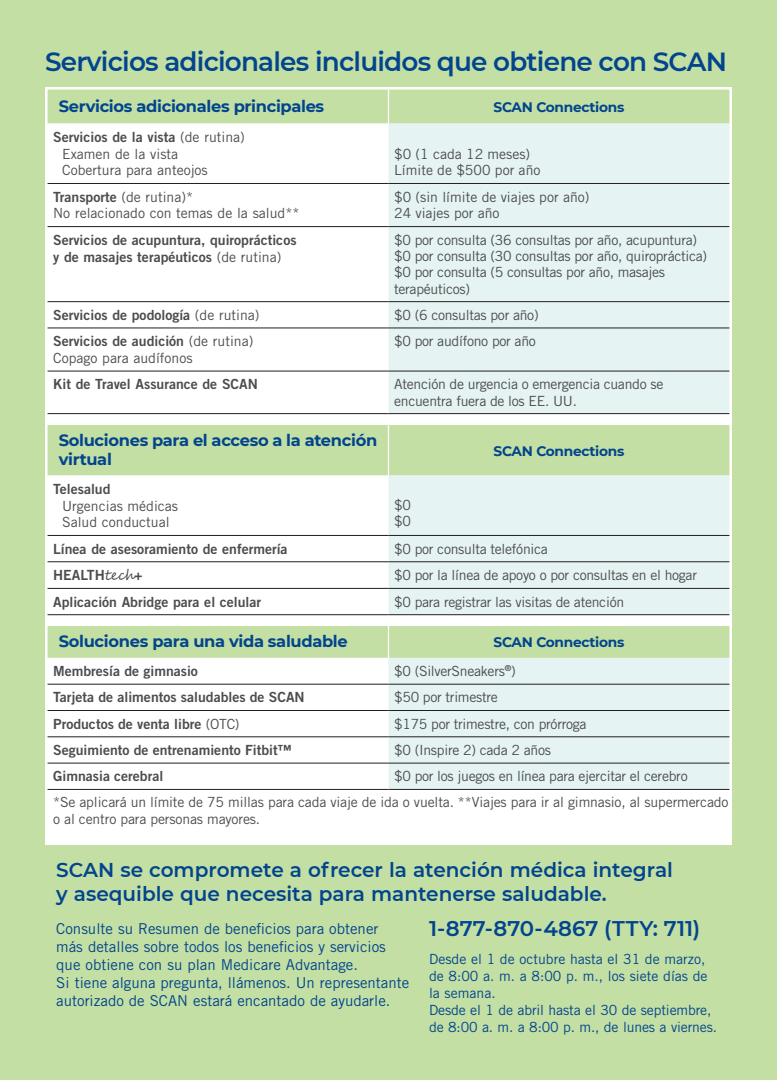
<style>
.page{position:relative;width:777px;height:1080px;background:#fff}
.page>*{position:absolute;margin:0;border:0;box-sizing:border-box;transform-origin:0 0}
.t1{font:600 26.25px "Montserrat";letter-spacing:-.03em;color:#02448d}
.t2{font:600 21.25px "Montserrat";letter-spacing:.005em;color:#02448d}
.t3{font:600 20px/24px "Montserrat";color:#02448d}
.Table_Section_Header{font:700 16.25px/18.8px "Montserrat";letter-spacing:-.02em;color:#02448d}
.t4{font:15px/18px "Trade Gothic LT Std";color:#02448d}
.CE_Body{font:14px/16.2px "Trade Gothic LT Std";letter-spacing:-.02em;color:#4b4c4d}
.t5{font:14px/16.8px "Trade Gothic LT Std Bd 2";color:#4b4c4d}
.CE_Body-2{font:14px/16.8px "Trade Gothic LT Std";color:#4b4c4d}
.t6{font:14px/16.8px "Trade Gothic LT Std";color:#02448d}
.Table_Plan_Name{font:700 13.75px "Montserrat";letter-spacing:-.02em;color:#02448d}
.s1{font-family:"Trade Gothic LT Std"}
.s2{font-family:"Trade Gothic LT Std Bd 2"}
.s3{font-family:"Segoe Script"}
</style>
<div class="page">
<div style="left:0;top:0;width:776px;height:1080px;background:#c3dfa4"></div>
<div style="left:45px;top:87px;width:686px;height:758px;background:#fff"></div>
<div style="left:48px;top:90px;width:681px;height:34px;background:#c3dfa4"></div>
<svg style="left:48px;top:227px;width:340px;height:562px"></svg>
<svg style="left:388px;top:124px;width:341px;height:665px;background:#e2f0ec"></svg>
<svg style="left:388px;top:414px;width:341px;height:212px;background:#dfeedf"></svg>
<hr style="left:388px;top:90px;width:1px;height:34px;background:#fff">
<hr style="left:388px;top:425px;width:1px;height:51px;background:#fff">
<hr style="left:388px;top:626px;width:1px;height:32px;background:#fff">
<hr style="left:48px;top:183px;width:340px;height:1px;background:#231f20">
<hr style="left:48px;top:226px;width:340px;height:1px;background:#231f20">
<hr style="left:48px;top:301px;width:340px;height:1px;background:#231f20">
<hr style="left:48px;top:328px;width:340px;height:1px;background:#231f20">
<hr style="left:48px;top:710px;width:340px;height:1px;background:#231f20">
<hr style="left:48px;top:737px;width:340px;height:1px;background:#231f20">
<hr style="left:48px;top:371px;width:340px;height:1px;background:#231f20">
<hr style="left:48px;top:763px;width:340px;height:1px;background:#231f20">
<hr style="left:48px;top:413px;width:340px;height:1px;background:#231f20">
<hr style="left:48px;top:535px;width:340px;height:1px;background:#231f20">
<hr style="left:48px;top:562px;width:340px;height:1px;background:#231f20">
<hr style="left:48px;top:588px;width:340px;height:1px;background:#231f20">
<hr style="left:48px;top:614px;width:340px;height:1px;background:#231f20">
<hr style="left:48px;top:789px;width:340px;height:1px;background:#231f20">
<hr style="left:388px;top:183px;width:341px;height:1px;background:#231f20">
<hr style="left:388px;top:226px;width:341px;height:1px;background:#231f20">
<hr style="left:388px;top:301px;width:341px;height:1px;background:#231f20">
<hr style="left:388px;top:328px;width:341px;height:1px;background:#231f20">
<hr style="left:388px;top:710px;width:341px;height:1px;background:#231f20">
<hr style="left:388px;top:737px;width:341px;height:1px;background:#231f20">
<hr style="left:388px;top:371px;width:341px;height:1px;background:#231f20">
<hr style="left:388px;top:763px;width:341px;height:1px;background:#231f20">
<hr style="left:388px;top:413px;width:341px;height:1px;background:#231f20">
<hr style="left:388px;top:535px;width:341px;height:1px;background:#231f20">
<hr style="left:388px;top:562px;width:341px;height:1px;background:#231f20">
<hr style="left:388px;top:588px;width:341px;height:1px;background:#231f20">
<hr style="left:388px;top:614px;width:341px;height:1px;background:#231f20">
<hr style="left:388px;top:789px;width:341px;height:1px;background:#231f20">
<hr style="left:48px;top:684px;width:340px;height:1px;background:#231f20">
<hr style="left:388px;top:684px;width:341px;height:1px;background:#231f20">
<p class="t1" style="left:45px;top:43px;width:683px">Servicios adicionales incluidos que obtiene con SCAN</p>
<p class="Table_Section_Header" style="left:59px;top:96px;width:267px">Servicios adicionales principales</p>
<p class="Table_Plan_Name" style="left:493px;top:97px;width:132px">SCAN Connections</p>
<p class="t5" style="left:53px;top:128px;width:193px">Servicios de la vista <span class="s1">(de rutina)</span></p>
<p class="CE_Body-2" style="left:62px;top:145px;width:117px">Examen de la vista</p>
<p class="CE_Body-2" style="left:62px;top:162px;width:147px">Cobertura para anteojos</p>
<p class="CE_Body-2" style="left:394px;top:145px;width:138px">$0 (1 cada 12 meses)</p>
<p class="CE_Body-2" style="left:394px;top:162px;width:148px">Límite de $500 por año</p>
<p class="CE_Body-2" style="left:53px;top:188px;width:247px"><span class="s2">Transporte</span> (de rutina)*<br>No relacionado con temas de la salud**</p>
<p class="CE_Body-2" style="left:394px;top:188px;width:197px">$0 (sin límite de viajes por año)</p>
<p class="CE_Body-2" style="left:394px;top:205px;width:107px">24 viajes por año</p>
<p class="t5" style="left:53px;top:231px;width:245px">Servicios de acupuntura, quiroprácticos y de masajes terapéuticos <span class="s1">(de rutina)</span></p>
<p class="CE_Body" style="left:394px;top:232px;width:304px">$0 por consulta (36 consultas por año, acupuntura)</p>
<p class="CE_Body" style="left:394px;top:248px;width:314px">$0 por consulta (30 consultas por año, quiropráctica)</p>
<p class="CE_Body" style="left:394px;top:264px;width:272px">$0 por consulta (5 consultas por año, masajes terapéuticos)</p>
<p class="t5" style="left:53px;top:306px;width:208px">Servicios de podología <span class="s1">(de rutina)</span></p>
<p class="CE_Body" style="left:394px;top:307px;width:146px">$0 (6 consultas por año)</p>
<p class="t5" style="left:53px;top:333px;width:202px">Servicios de audición <span class="s1">(de rutina)</span></p>
<p class="CE_Body-2" style="left:53px;top:349px;width:141px">Copago para audífonos</p>
<p class="CE_Body" style="left:394px;top:333px;width:143px">$0 por audífono por año</p>
<p class="t5" style="left:53px;top:376px;width:206px">Kit de Travel Assurance de SCAN</p>
<p class="CE_Body" style="left:394px;top:376px;width:271px">Atención de urgencia o emergencia cuando se encuentra fuera de los EE. UU.</p>
<p class="Table_Section_Header" style="left:59px;top:430px;width:320px">Soluciones para el acceso a la atención virtual</p>
<p class="Table_Plan_Name" style="left:493px;top:441px;width:132px">SCAN Connections</p>
<p class="t5" style="left:53px;top:480px;width:59px">Telesalud</p>
<p class="CE_Body-2" style="left:62px;top:497px;width:117px">Urgencias médicas</p>
<p class="CE_Body-2" style="left:62px;top:514px;width:109px">Salud conductual</p>
<p class="CE_Body" style="left:394px;top:497px;width:18px">$0</p>
<p class="CE_Body" style="left:394px;top:513px;width:18px">$0</p>
<p class="t5" style="left:53px;top:540px;width:236px">Línea de asesoramiento de enfermería</p>
<p class="CE_Body" style="left:394px;top:540px;width:155px">$0 por consulta telefónica</p>
<p class="t5" style="left:53px;top:567px;width:91px">HEALTH<span class="s3">tech</span>+</p>
<p class="CE_Body" style="left:394px;top:567px;width:304px">$0 por la línea de apoyo o por consultas en el hogar</p>
<p class="t5" style="left:53px;top:593px;width:209px">Aplicación Abridge para el celular</p>
<p class="CE_Body" style="left:394px;top:593px;width:231px">$0 para registrar las visitas de atención</p>
<p class="Table_Section_Header" style="left:59px;top:631px;width:290px">Soluciones para una vida saludable</p>
<p class="Table_Plan_Name" style="left:493px;top:633px;width:132px">SCAN Connections</p>
<p class="t5" style="left:53px;top:662px;width:146px">Membresía de gimnasio</p>
<p class="CE_Body" style="left:394px;top:663px;width:123px">$0 (SilverSneakers<sup>®</sup>)</p>
<p class="t5" style="left:53px;top:689px;width:253px">Tarjeta de alimentos saludables de SCAN</p>
<p class="CE_Body" style="left:394px;top:689px;width:105px">$50 por trimestre</p>
<p class="t5" style="left:53px;top:715px;width:188px">Productos de venta libre <span class="s1">(OTC)</span></p>
<p class="CE_Body" style="left:394px;top:715px;width:194px">$175 por trimestre, con prórroga</p>
<p class="t5" style="left:53px;top:741px;width:240px">Seguimiento de entrenamiento Fitbit™</p>
<p class="CE_Body" style="left:394px;top:742px;width:158px">$0 (Inspire 2) cada 2 años</p>
<p class="t5" style="left:53px;top:768px;width:112px">Gimnasia cerebral</p>
<p class="CE_Body" style="left:394px;top:768px;width:295px">$0 por los juegos en línea para ejercitar el cerebro</p>
<p class="CE_Body" style="left:53px;top:793px;width:676px;line-height:16.8px">*Se aplicará un límite de 75 millas para cada viaje de ida o vuelta. **Viajes para ir al gimnasio, al supermercado o al centro para personas mayores.</p>
<p class="t3" style="left:56px;top:857px;width:618px">SCAN se compromete a ofrecer la atención médica integral y asequible que necesita para mantenerse saludable.</p>
<p class="t4" style="left:56px;top:919px;width:354px">Consulte su Resumen de beneficios para obtener<br>más detalles sobre todos los beneficios y servicios que obtiene con su plan Medicare Advantage.<br>Si tiene alguna pregunta, llámenos. Un representante autorizado de SCAN estará encantado de ayudarle.</p>
<p class="t2" style="left:429px;top:914px;width:272px">1-877-870-4867 (TTY: 711)</p>
<p class="t6" style="left:429px;top:951px;width:280px">Desde el 1 de octubre hasta el 31 de marzo, de 8:00 a. m. a 8:00 p. m., los siete días de la semana.</p>
<p class="t6" style="left:429px;top:1001px;width:289px">Desde el 1 de abril hasta el 30 de septiembre, de 8:00 a. m. a 8:00 p. m., de lunes a viernes.</p>
</div>
